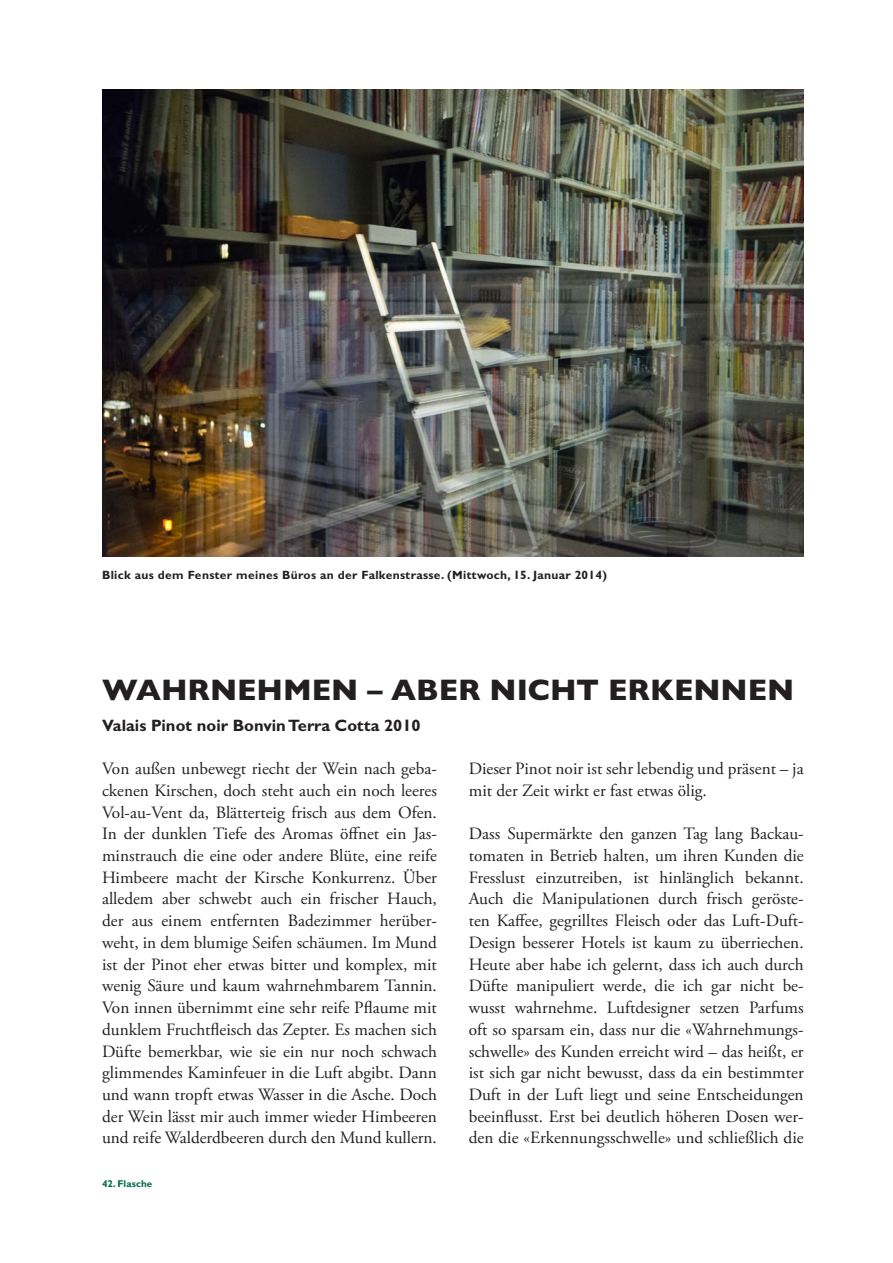
<style>
.page{position:relative;width:893px;height:1263px;background:#fff}
.page>*{position:absolute;margin:0;border:0;box-sizing:border-box;transform-origin:0 0}
.Titel{font:800 30px "Gill Sans MT Pro";color:#231f20}
.Lauftext_ohne_Einzug{font:17.25px/21.8px "Adobe Garamond Pro";color:#231f20;text-align:justify}
.Vorspann{font:700 16.5px "Gill Sans MT Pro";color:#231f20}
.Getrunken_am{font:700 12px "Gill Sans MT Pro";letter-spacing:.025em;color:#231f20}
.Thema_der_Seiten{font:700 9.9px "Gill Sans MT Pro";letter-spacing:.01em;color:#006a4e}
</style>
<div class="page">
<img style="left:102px;top:89px;width:702px;height:468px">
<p class="Getrunken_am" style="left:102px;top:567px;width:506px">Blick aus dem Fenster meines Büros an der Falkenstrasse. (Mittwoch, 15. Januar 2014)</p>
<p class="Titel" style="left:102px;top:672px;width:694px">WAHRNEHMEN – ABER NICHT ERKENNEN</p>
<p class="Vorspann" style="left:102px;top:715px;width:320px">Valais Pinot noir Bonvin Terra Cotta 2010</p>
<p class="Lauftext_ohne_Einzug" style="left:469px;top:758px;width:336px">Dieser Pinot noir ist sehr lebendig und präsent – ja mit der Zeit wirkt er fast etwas ölig.</p>
<p class="Lauftext_ohne_Einzug" style="left:469px;top:823px;width:336px">Dass Supermärkte den ganzen Tag lang Backau&shy;tomaten in Betrieb halten, um ihren Kunden die Fresslust einzutreiben, ist hinlänglich bekannt.<br>Auch die Manipulationen durch frisch geröste&shy;ten Kaffee, gegrilltes Fleisch oder das Luft-Duft-Design besserer Hotels ist kaum zu überriechen.<br>Heute aber habe ich gelernt, dass ich auch durch Düfte manipuliert werde, die ich gar nicht be&shy;wusst wahrnehme. Luftdesigner setzen Parfums oft so sparsam ein, dass nur die «Wahrnehmungs&shy;schwelle» des Kunden erreicht wird – das heißt, er ist sich gar nicht bewusst, dass da ein bestimmter Duft in der Luft liegt und seine Entscheidungen beeinflusst. Erst bei deutlich höheren Dosen wer&shy;den die «Erkennungsschwelle» und schließlich die</p>
<p class="Lauftext_ohne_Einzug" style="left:102px;top:758px;width:336px">Von außen unbewegt riecht der Wein nach geba&shy;ckenen Kirschen, doch steht auch ein noch leeres Vol-au-Vent da, Blätterteig frisch aus dem Ofen.<br>In der dunklen Tiefe des Aromas öffnet ein Jas&shy;minstrauch die eine oder andere Blüte, eine reife Himbeere macht der Kirsche Konkurrenz. Über alledem aber schwebt auch ein frischer Hauch, der aus einem entfernten Badezimmer herüber&shy;weht, in dem blumige Seifen schäumen. Im Mund ist der Pinot eher etwas bitter und komplex, mit wenig Säure und kaum wahrnehmbarem Tannin.<br>Von innen übernimmt eine sehr reife Pflaume mit dunklem Fruchtfleisch das Zepter. Es machen sich Düfte bemerkbar, wie sie ein nur noch schwach glimmendes Kaminfeuer in die Luft abgibt. Dann und wann tropft etwas Wasser in die Asche. Doch der Wein lässt mir auch immer wieder Himbeeren und reife Walderdbeeren durch den Mund kullern.</p>
<p class="Thema_der_Seiten" style="left:102px;top:1177px;width:52px">42. Flasche</p>
</div>
